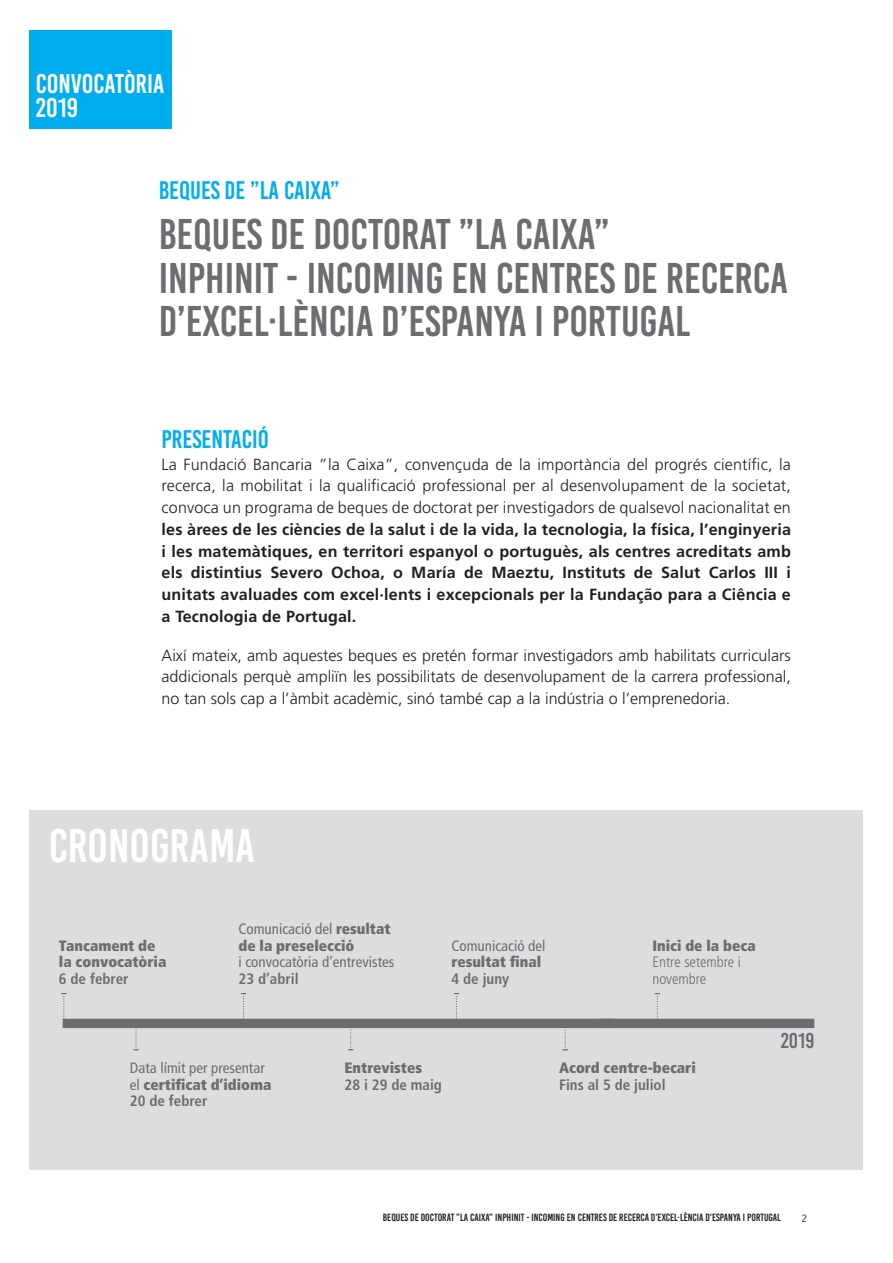
<style>
.page{position:relative;width:893px;height:1263px;background:#fff}
.page>*{position:absolute;margin:0;border:0;box-sizing:border-box;transform-origin:0 0}
.Beques_Text{font:46.95px "Bebas Kai";color:#fff}
.t1{font:42.9px/43.5px "Bebas Kai";color:#6c6d70}
.t2{font:27px/23.5px "Bebas Kai";color:#fff}
.Ladillo_gris{font:25.5px "Bebas Kai";color:#00aeef}
.t3{font:25.35px "Bebas Kai";color:#00aeef}
.Beques_Text-2{font:21.45px "Bebas Kai";color:#6c6d70}
.Beques_Text-3{font:700 16.2px/21.8px "Frutiger";letter-spacing:.01em;color:#231f20;text-align:justify}
.Beques_Text-4{font:300 16.2px/21.8px "Frutiger";color:#231f20;text-align:justify}
.Beques_taula{font:condensed 15px/16.5px "Frutiger LT Std";color:#6c6d70}
.Beques_taula-2{font:900 condensed 15px/16.5px "Frutiger LT Std";color:#6c6d70}
.t4{font:700 condensed 15px "Frutiger";color:#6c6d70}
.t5{font:300 condensed 15px/16.5px "Frutiger LT Std";color:#6c6d70}
.t6{font:10.5px "Bebas Kai";color:#231f20}
.t7{font:300 10.5px "Frutiger";color:#231f20}
.s1{font-weight:300}
.s2{font-weight:900}
</style>
<div class="page">
<div style="left:30px;top:30px;width:142px;height:99px;background:#00aeef"></div>
<div style="left:30px;top:810px;width:833px;height:359px;background:#dcdddf"></div>
<div style="left:63px;top:1019px;width:551px;height:9px;background:#6c6d70"></div>
<svg style="left:61px;top:993px;width:5px;height:31px"></svg>
<svg style="left:241px;top:993px;width:5px;height:26px"></svg>
<svg style="left:454px;top:993px;width:5px;height:26px"></svg>
<svg style="left:655px;top:993px;width:5px;height:26px"></svg>
<svg style="left:133px;top:1028px;width:6px;height:22px"></svg>
<svg style="left:348px;top:1028px;width:5px;height:22px"></svg>
<div style="left:599px;top:1019px;width:215px;height:9px;background:#6c6d70"></div>
<svg style="left:563px;top:1028px;width:5px;height:22px"></svg>
<p class="t2" style="left:36px;top:72px;width:130px">CONVOCATÒRIA<br>2019</p>
<p class="t3" style="left:159px;top:177px;width:183px">BEQUES DE ”LA CAIXA”</p>
<p class="t1" style="left:159px;top:213px;width:631px">BEQUES DE DOCTORAT ”LA CAIXA”<br>INPHINIT - INCOMING EN CENTRES DE RECERCA<br>D’EXCEL·LÈNCIA D’ESPANYA I PORTUGAL</p>
<p class="Ladillo_gris" style="left:162px;top:425px;width:109px">PRESENTACIÓ</p>
<p class="Beques_Text-3" style="left:162px;top:453px;width:631px"><span class="s1">La Fundació Bancaria ”la Caixa”, convençuda de la importància del progrés científic, la recerca, la mobilitat i la qualificació professional per al desenvolupament de la societat, convoca un programa de beques de doctorat per investigadors de qualsevol nacionalitat en </span>les àrees de les ciències de la salut i de la vida, la tecnologia, la física, l’enginyeria i les matemàtiques, en territori espanyol o portuguès, als centres acreditats amb els distintius Severo Ochoa, o María de Maeztu, Instituts de Salut Carlos III i unitats avaluades com excel·lents i excepcionals per la Fundação para a Ciência e a Tecnologia de Portugal.</p>
<p class="Beques_Text-4" style="left:162px;top:644px;width:631px">Així mateix, amb aquestes beques es pretén formar investigadors amb habilitats curriculars addicionals perquè ampliïn les possibilitats de desenvolupament de la carrera professional, no tan sols cap a l’àmbit acadèmic, sinó també cap a la indústria o l’emprenedoria.</p>
<p class="Beques_Text" style="left:49px;top:821px;width:208px">CRONOGRAMA</p>
<p class="Beques_taula-2" style="left:59px;top:937px;width:109px">Tancament de la convocatòria</p>
<p class="t4" style="left:59px;top:970px;width:71px">6 de febrer</p>
<p class="Beques_taula" style="left:239px;top:921px;width:157px">Comunicació del <span class="s2">resultat de la preselecció<br></span>i convocatòria d’entrevistes</p>
<p class="t4" style="left:239px;top:970px;width:62px">23 d’abril</p>
<p class="Beques_taula" style="left:452px;top:937px;width:95px">Comunicació del <span class="s2">resultat final</span></p>
<p class="t4" style="left:452px;top:970px;width:59px">4 de juny</p>
<p class="Beques_taula-2" style="left:652px;top:937px;width:105px">Inici de la beca</p>
<p class="t5" style="left:652px;top:954px;width:90px">Entre setembre i novembre</p>
<p class="Beques_taula" style="left:130px;top:1060px;width:143px">Data límit per presentar el <span class="s2">certificat d’idioma</span></p>
<p class="t4" style="left:130px;top:1092px;width:79px">20 de febrer</p>
<p class="Beques_taula-2" style="left:345px;top:1059px;width:79px">Entrevistes</p>
<p class="t4" style="left:345px;top:1075px;width:99px">28 i 29 de maig</p>
<p class="Beques_taula-2" style="left:559px;top:1059px;width:138px">Acord centre-becari</p>
<p class="t4" style="left:559px;top:1075px;width:108px">Fins al 5 de juliol</p>
<p class="Beques_Text-2" style="left:781px;top:1029px;width:35px">2019</p>
<p class="t6" style="left:383px;top:1212px;width:400px">BEQUES DE DOCTORAT ”LA CAIXA” INPHINIT - INCOMING EN CENTRES DE RECERCA D’EXCEL·LÈNCIA D’ESPANYA I PORTUGAL</p>
<p class="t7" style="left:802px;top:1212px;width:7px">2</p>
</div>
